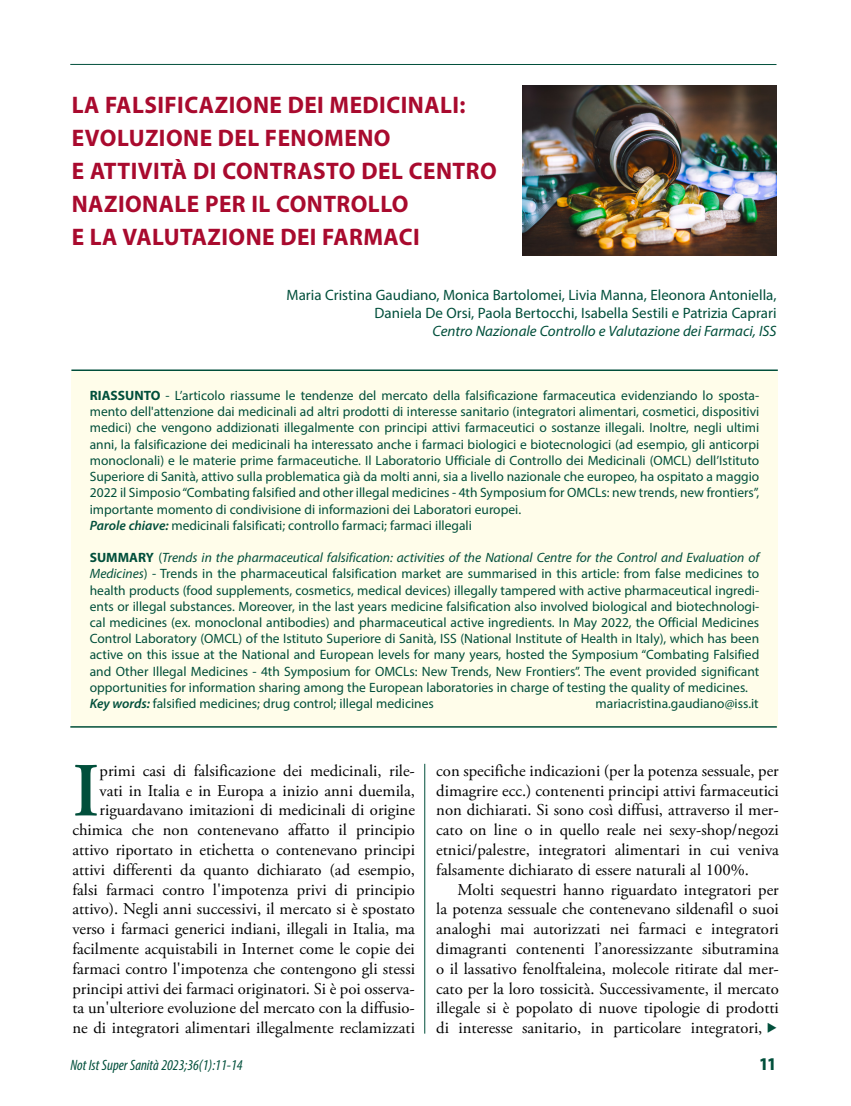
<style>
.page{position:relative;width:851px;height:1106px;background:#fff}
.page>*{position:absolute;margin:0;border:0;box-sizing:border-box;transform-origin:0 0}
.t1{font:600 76.2px "Adobe Garamond Pro";color:#014f3b}
.t2{font:700 24px/33px "Myriad Pro";letter-spacing:.02em;color:#a90a2e}
.t3{font:900 condensed 18px "Myriad Pro";color:#014f3b}
.t4{font:16.5px/19.8px "Adobe Garamond Pro";color:#000;text-align:justify}
.t5{font:15px/18px "Myriad Pro";color:#014f3b;text-align:right}
.t6{font:italic 15px "Myriad Pro";color:#014f3b}
.t7{font:italic condensed 15px "Myriad Pro";color:#014f3b}
.t8{font:13.5px/16.2px "Myriad Pro";color:#014f3b}
.s1{font-weight:700}
.s2{font-weight:600;font-style:italic}
.s3{font-style:italic}
</style>
<div class="page">
<hr style="left:424px;top:763px;width:1px;height:270px;background:#014f3b">
<hr style="left:70px;top:64px;width:706px;height:1px;background:#014f3b">
<img style="left:522px;top:85px;width:254px;height:170px">
<div style="left:71px;top:370px;width:706px;height:357px;background:#fffdea"></div>
<hr style="left:70px;top:726px;width:706px;height:1px;background:#014f3b">
<hr style="left:71px;top:369px;width:706px;height:2px;background:#014f3b">
<h2 class="t2" style="left:72px;top:88px;width:426px">LA FALSIFICAZIONE DEI MEDICINALI:<br>EVOLUZIONE DEL FENOMENO<br>E ATTIVITÀ DI CONTRASTO DEL CENTRO<br>NAZIONALE PER IL CONTROLLO<br>E LA VALUTAZIONE DEI FARMACI</h2>
<p class="t5" style="left:286px;top:285px;width:491px">Maria Cristina Gaudiano, Monica Bartolomei, Livia Manna, Eleonora Antoniella,<br>Daniela De Orsi, Paola Bertocchi, Isabella Sestili e Patrizia Caprari</p>
<p class="t6" style="left:432px;top:321px;width:345px">Centro Nazionale Controllo e Valutazione dei Farmaci, ISS</p>
<p class="t8" style="left:90px;top:387px;width:671px"><span class="s1">RIASSUNTO</span> - L’articolo riassume le tendenze del mercato della falsificazione farmaceutica evidenziando lo sposta&shy;mento dell'attenzione dai medicinali ad altri prodotti di interesse sanitario (integratori alimentari, cosmetici, dispositivi medici) che vengono addizionati illegalmente con principi attivi farmaceutici o sostanze illegali. Inoltre, negli ultimi anni, la falsificazione dei medicinali ha interessato anche i farmaci biologici e biotecnologici (ad esempio, gli anticorpi monoclonali) e le materie prime farmaceutiche. Il Laboratorio Ufficiale di Controllo dei Medicinali (OMCL) dell’Istituto Superiore di Sanità, attivo sulla problematica già da molti anni, sia a livello nazionale che europeo, ha ospitato a maggio 2022 il Simposio “Combating falsified and other illegal medicines - 4th Symposium for OMCLs: new trends, new frontiers”, importante momento di condivisione di informazioni dei Laboratori europei.<br><span class="s2">Parole chiave:</span> medicinali falsificati; controllo farmaci; farmaci illegali</p>
<p class="t8" style="left:90px;top:549px;width:671px"><span class="s1">SUMMARY</span> (<span class="s3">Trends in the pharmaceutical falsification: activities of the National Centre for the Control and Evaluation of Medicines</span>) - Trends in the pharmaceutical falsification market are summarised in this article: from false medicines to health products (food supplements, cosmetics, medical devices) illegally tampered with active pharmaceutical ingredi&shy;ents or illegal substances. Moreover, in the last years medicine falsification also involved biological and biotechnologi&shy;cal medicines (ex. monoclonal antibodies) and pharmaceutical active ingredients. In May 2022, the Official Medicines Control Laboratory (OMCL) of the Istituto Superiore di Sanità, ISS (National Institute of Health in Italy), which has been active on this issue at the National and European levels for many years, hosted the Symposium “Combating Falsified and Other Illegal Medicines - 4th Symposium for OMCLs: New Trends, New Frontiers”. The event provided significant opportunities for information sharing among the European laboratories in charge of testing the quality of medicines.<br><span class="s2">Key words:</span> falsified medicines; drug control; illegal medicines</p>
<p class="t8" style="left:595px;top:695px;width:165px">mariacristina.gaudiano@iss.it</p>
<p class="t4" style="left:72px;top:761px;width:344px;text-align:right">primi casi di falsificazione dei medicinali, rile&shy;vati in Italia e in Europa a inizio anni duemila, riguardavano imitazioni di medicinali di origine chimica che non contenevano affatto il principio attivo riportato in etichetta o contenevano principi attivi differenti da quanto dichiarato (ad esempio, falsi farmaci contro l'impotenza privi di principio attivo). Negli anni successivi, il mercato si è spostato verso i farmaci generici indiani, illegali in Italia, ma facilmente acquistabili in Internet come le copie dei farmaci contro l'impotenza che contengono gli stessi principi attivi dei farmaci originatori. Si è poi osserva&shy;ta un'ulteriore evoluzione del mercato con la diffusio&shy;ne di integratori alimentari illegalmente reclamizzati</p>
<p class="t4" style="left:436px;top:761px;width:344px">con specifiche indicazioni (per la potenza sessuale, per dimagrire ecc.) contenenti principi attivi farmaceutici non dichiarati. Si sono così diffusi, attraverso il mer&shy;cato on line o in quello reale nei sexy-shop/negozi etnici/palestre, integratori alimentari in cui veniva falsamente dichiarato di essere naturali al 100%.</p>
<h1 class="t1" style="left:72px;top:747px;width:29px">I</h1>
<p class="t4" style="left:436px;top:880px;width:344px;text-indent:21px">Molti sequestri hanno riguardato integratori per la potenza sessuale che contenevano sildenafil o suoi analoghi mai autorizzati nei farmaci e integratori dimagranti contenenti l’anoressizzante sibutramina o il lassativo fenolftaleina, molecole ritirate dal mer&shy;cato per la loro tossicità. Successivamente, il mercato illegale si è popolato di nuove tipologie di prodotti di interesse sanitario, in particolare integratori,</p>
<p class="t7" style="left:70px;top:1056px;width:174px">Not Ist Super Sanità 2023;36(1):11-14</p>
<h3 class="t3" style="left:759px;top:1054px;width:17px">11</h3>
</div>
